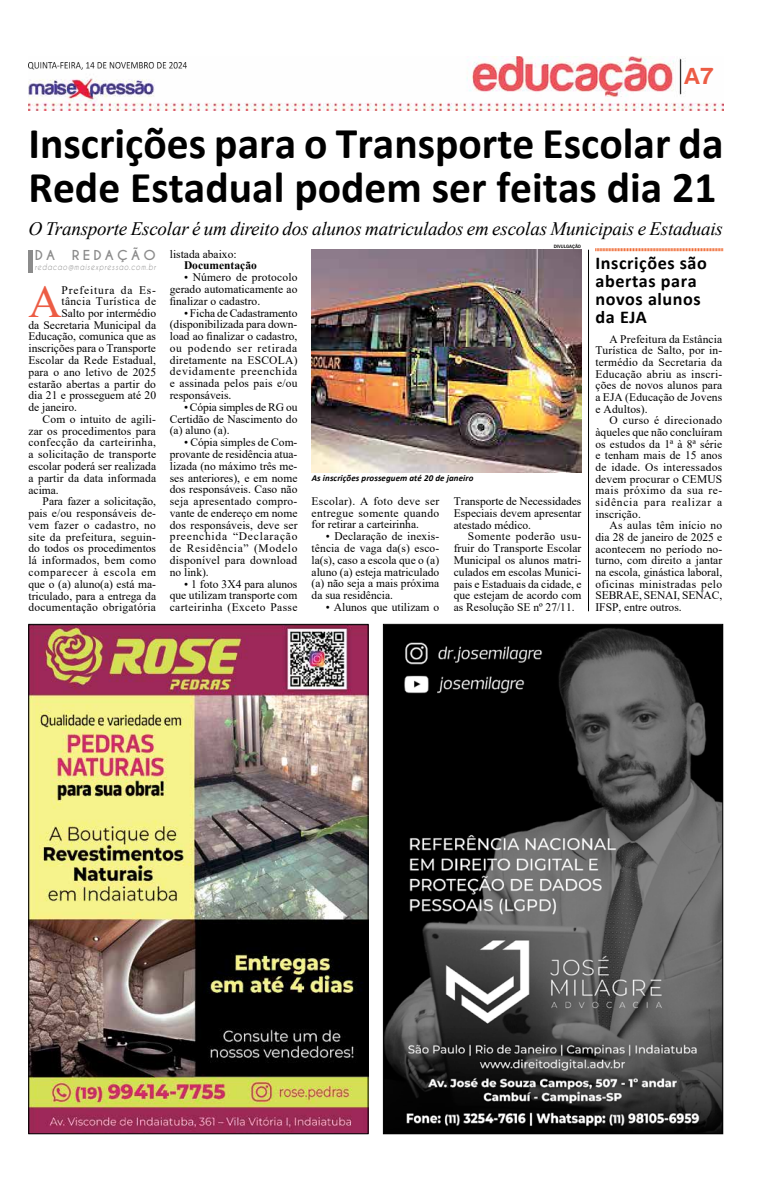
<style>
.page{position:relative;width:780px;height:1191px;background:#fff}
.page>*{position:absolute;margin:0;border:0;box-sizing:border-box;transform-origin:0 0}
.t1{font:46.2px "Times New Roman";color:#ec5c44}
.t2{font:700 44px/44px "Calibri";color:#000}
.t3{font:24px "Harabara";color:#ec5c44}
.t4{font:italic 19px "Times New Roman";letter-spacing:-.01em;color:#000}
.t5{font:700 18px/18px "Calibri";letter-spacing:.03em;color:#000}
.t6{font:700 12.9px "Caviar Dreams";letter-spacing:.24em;color:#8b8b8b;scale:1.04 1}
.t7{font:11.5px/11.8px "Times New Roman";color:#000;text-align:justify}
.t8{font:11.5px "Times New Roman";letter-spacing:.035em;color:#000}
.t9{font:11.5px "Times New Roman";letter-spacing:.025em;color:#000}
.t10{font:11.5px "Times New Roman";letter-spacing:.02em;color:#000}
.t11{font:11.5px "Times New Roman";letter-spacing:.055em;color:#000}
.t12{font:11.5px "Times New Roman";letter-spacing:.075em;color:#000}
.t13{font:700 11.5px "Times New Roman";color:#000}
.t14{font:italic 700 9px "Calibri";letter-spacing:.01em;color:#000}
.t15{font:italic 8.3px "Caviar Dreams";letter-spacing:.11em;color:#8b8b8b;scale:.83 1}
.t16{font:500 4.9px "Franklin Gothic";color:#000}
</style>
<div class="page">
<img style="left:29px;top:57px;width:694px;height:53px">
<img style="left:29px;top:62px;width:158px;height:7px">
<img style="left:385px;top:626px;width:336px;height:506px">
<img style="left:30px;top:626px;width:336px;height:506px">
<hr style="left:28px;top:250px;width:4px;height:22px;background:#8b8b8b">
<img style="left:311px;top:250px;width:270px;height:222px">
<svg style="left:595px;top:248px;width:128px;height:3px"></svg>
<hr style="left:588px;top:250px;width:1px;height:361px;background:#000">
<h3 class="t3" style="left:684px;top:63px;width:31px">A7</h3>
<h2 class="t2" style="left:28px;top:121px;width:696px">Inscrições para o Transporte Escolar da<br>Rede Estadual podem ser feitas dia 21</h2>
<h3 class="t4" style="left:28px;top:215px;width:696px">O Transporte Escolar é um direito dos alunos matriculados em escolas Municipais e Estaduais</h3>
<p class="t6" style="left:35px;top:247px;width:21px">DA</p>
<p class="t6" style="left:72px;top:247px;width:82px">REDAÇÃO</p>
<p class="t15" style="left:35px;top:262px;width:147px">redacao@maisexpressao.com.br</p>
<h1 class="t1" style="left:28px;top:269px;width:35px">A</h1>
<p class="t12" style="left:61px;top:282px;width:96px">Prefeitura da Es-</p>
<p class="t8" style="left:61px;top:293px;width:96px">tância Turística de</p>
<p class="t7" style="left:61px;top:307px;width:96px">Salto por intermédio</p>
<p class="t7" style="left:28px;top:318px;width:129px">da Secretaria Municipal da</p>
<p class="t7" style="left:28px;top:330px;width:129px">Educação, comunica que as</p>
<p class="t7" style="left:28px;top:342px;width:129px">inscrições para o Transporte</p>
<p class="t7" style="left:28px;top:354px;width:129px">Escolar da Rede Estadual,</p>
<p class="t7" style="left:28px;top:365px;width:129px">para o ano letivo de 2025</p>
<p class="t7" style="left:28px;top:377px;width:129px">estarão abertas a partir do</p>
<p class="t7" style="left:28px;top:389px;width:129px">dia 21 e prosseguem até 20</p>
<p class="t7" style="left:28px;top:401px;width:50px">de janeiro.</p>
<p class="t7" style="left:43px;top:413px;width:115px">Com o intuito de agili-</p>
<p class="t7" style="left:28px;top:424px;width:129px">zar os procedimentos para</p>
<p class="t8" style="left:28px;top:434px;width:129px">confecção da carteirinha,</p>
<p class="t7" style="left:28px;top:448px;width:129px">a solicitação de transporte</p>
<p class="t7" style="left:28px;top:460px;width:129px">escolar poderá ser realizada</p>
<p class="t7" style="left:28px;top:471px;width:129px">a partir da data informada</p>
<p class="t7" style="left:28px;top:483px;width:32px">acima.</p>
<p class="t7" style="left:43px;top:495px;width:115px">Para fazer a solicitação,</p>
<p class="t7" style="left:28px;top:507px;width:129px">pais e/ou responsáveis de-</p>
<p class="t8" style="left:28px;top:517px;width:129px">vem fazer o cadastro, no</p>
<p class="t10" style="left:28px;top:529px;width:129px">site da prefeitura, seguin-</p>
<p class="t7" style="left:28px;top:542px;width:129px">do todos os procedimentos</p>
<p class="t9" style="left:28px;top:552px;width:129px">lá informados, bem como</p>
<p class="t11" style="left:28px;top:564px;width:129px">comparecer à escola em</p>
<p class="t7" style="left:28px;top:577px;width:129px">que o (a) aluno(a) está ma-</p>
<p class="t7" style="left:28px;top:589px;width:129px">triculado, para a entrega da</p>
<p class="t9" style="left:28px;top:599px;width:129px">documentação obrigatória</p>
<p class="t7" style="left:170px;top:247px;width:68px">listada abaixo:</p>
<p class="t13" style="left:184px;top:257px;width:74px">Documentação</p>
<p class="t7" style="left:170px;top:271px;width:129px;text-indent:14px">• Número de protocolo gerado automaticamente ao finalizar o cadastro.</p>
<p class="t7" style="left:170px;top:306px;width:129px;text-indent:14px">• Ficha de Cadastramento (disponibilizada para down&shy;load ao finalizar o cadastro, ou podendo ser retirada diretamente na ESCOLA) devidamente preenchida e assinada pelos pais e/ou responsáveis.</p>
<p class="t7" style="left:170px;top:401px;width:129px;text-indent:14px">• Cópia simples de RG ou Certidão de Nascimento do (a) aluno (a).</p>
<p class="t7" style="left:170px;top:436px;width:129px;text-indent:14px">• Cópia simples de Com&shy;provante de residência atua&shy;lizada (no máximo três me&shy;ses anteriores), e em nome dos responsáveis. Caso não seja apresentado compro&shy;vante de endereço em nome dos responsáveis, deve ser preenchida “Declaração de Residência” (Modelo disponível para download no link).</p>
<p class="t7" style="left:170px;top:577px;width:129px;text-indent:14px">• 1 foto 3X4 para alunos que utilizam transporte com carteirinha (Exceto Passe</p>
<p class="t16" style="left:553px;top:243px;width:29px">DIVULGAÇÃO</p>
<p class="t14" style="left:312px;top:471px;width:163px">As inscrições prosseguem até 20 de janeiro</p>
<p class="t7" style="left:311px;top:494px;width:129px">Escolar). A foto deve ser entregue somente quando for retirar a carteirinha.</p>
<p class="t7" style="left:311px;top:530px;width:129px;text-indent:14px">• Declaração de inexis&shy;tência de vaga da(s) esco&shy;la(s), caso a escola que o (a) aluno (a) esteja matriculado (a) não seja a mais próxima da sua residência.</p>
<p class="t7" style="left:326px;top:601px;width:115px">• Alunos que utilizam o</p>
<p class="t7" style="left:454px;top:495px;width:129px">Transporte de Necessidades Especiais devem apresentar atestado médico.</p>
<p class="t7" style="left:454px;top:530px;width:129px;text-indent:14px">Somente poderão usu&shy;fruir do Transporte Escolar Municipal os alunos matri&shy;culados em escolas Munici&shy;pais e Estaduais da cidade, e que estejam de acordo com as Resolução SE nº 27/11.</p>
<h3 class="t5" style="left:595px;top:253px;width:113px">Inscrições são abertas para novos alunos da EJA</h3>
<p class="t7" style="left:595px;top:332px;width:128px;text-indent:14px">A Prefeitura da Estância Turística de Salto, por in&shy;termédio da Secretaria da Educação abriu as inscri&shy;ções de novos alunos para a EJA (Educação de Jovens e Adultos).</p>
<p class="t7" style="left:595px;top:414px;width:128px;text-indent:14px">O curso é direcionado àqueles que não concluíram os estudos da 1ª à 8ª série e tenham mais de 15 anos de idade. Os interessados devem procurar o CEMUS mais próximo da sua re&shy;sidência para realizar a inscrição.</p>
<p class="t7" style="left:595px;top:519px;width:128px;text-indent:14px">As aulas têm início no dia 28 de janeiro de 2025 e acontecem no período no&shy;turno, com direito a jantar na escola, ginástica laboral, oficinas ministradas pelo SEBRAE, SENAI, SENAC, IFSP, entre outros.</p>
</div>
